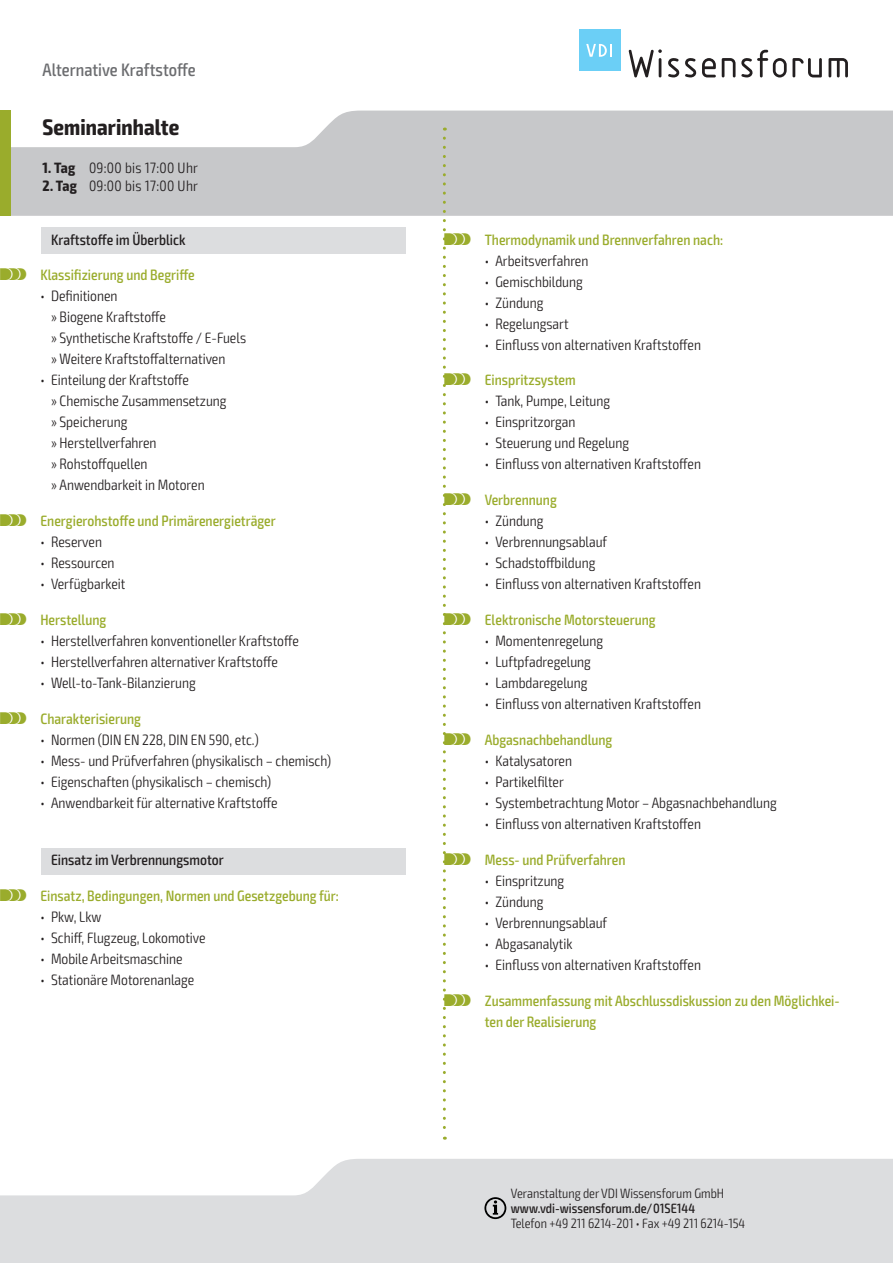
<style>
.page{position:relative;width:893px;height:1263px;background:#fff}
.page>*{position:absolute;margin:0;border:0;box-sizing:border-box;transform-origin:0 0}
.t1{font:700 condensed 22.5px "Exo 2";letter-spacing:.005em;color:#231f20}
.t2{font:500 condensed 18px "Exo 2";color:#6c6d70}
.t3{font:300 condensed 15px/21px "Exo 2";color:#231f20}
.t4{font:500 condensed 15px/21px "Exo 2";color:#9aac2c}
.t5{font:500 condensed 15px "Exo 2";color:#231f20}
.t6{font:300 condensed 15px "Exo 2";letter-spacing:.02em;color:#231f20}
.t7{font:300 condensed 13.5px "Exo 2";color:#231f20}
.t8{font:500 condensed 13.5px "Exo 2";color:#231f20}
.s1{font-weight:700}
.s2{font-family:"VDI Iconset S4 A Regular";font-weight:400;font-stretch:normal}
</style>
<div class="page">
<svg style="left:0;top:1159px;width:893px;height:104px;background:#e0e1e3"></svg>
<svg style="left:11px;top:111px;width:882px;height:105px;background:#cdced0"></svg>
<div style="left:0;top:111px;width:11px;height:105px;background:#9aac2c"></div>
<svg style="left:484px;top:1197px;width:22px;height:22px"></svg>
<svg style="left:629px;top:49px;width:33px;height:28px"></svg>
<svg style="left:668px;top:58px;width:11px;height:19px"></svg>
<svg style="left:685px;top:58px;width:11px;height:19px"></svg>
<svg style="left:702px;top:58px;width:14px;height:19px"></svg>
<svg style="left:722px;top:58px;width:13px;height:19px"></svg>
<svg style="left:741px;top:50px;width:81px;height:27px"></svg>
<svg style="left:828px;top:58px;width:20px;height:19px"></svg>
<div style="left:579px;top:30px;width:41px;height:41px;background:#6bcff6"></div>
<svg style="left:586px;top:44px;width:26px;height:13px"></svg>
<div style="left:41px;top:228px;width:365px;height:26px;background:#dcdddf"></div>
<div style="left:41px;top:848px;width:365px;height:26px;background:#dcdddf"></div>
<svg style="left:443px;top:138px;width:3px;height:1002px"></svg>
<p class="t2" style="left:43px;top:59px;width:155px">Alternative Kraftstoffe</p>
<h1 class="t1" style="left:43px;top:113px;width:138px">Seminarinhalte</h1>
<p class="t6" style="left:43px;top:159px;width:157px"><span class="s1">1. Tag</span> 09:00 bis 17:00 Uhr</p>
<p class="t6" style="left:43px;top:177px;width:157px"><span class="s1">2. Tag</span> 09:00 bis 17:00 Uhr</p>
<p class="t5" style="left:51px;top:230px;width:136px">Kraftstoffe im Überblick</p>
<p class="t4" style="left:0;top:265px;width:196px"><span class="s2">S</span> Klassifizierung und Begriffe</p>
<p class="t3" style="left:51px;top:286px;width:197px;text-indent:-11px">• Definitionen<br>» Biogene Kraftstoffe<br>» Synthetische Kraftstoffe / E-Fuels » Weitere Kraftstoffalternativen</p>
<p class="t3" style="left:51px;top:370px;width:177px;text-indent:-11px">• Einteilung der Kraftstoffe<br>» Chemische Zusammensetzung » Speicherung<br>» Herstellverfahren<br>» Rohstoffquellen<br>» Anwendbarkeit in Motoren</p>
<p class="t4" style="left:0;top:511px;width:277px"><span class="s2">S</span> Energierohstoffe und Primärenergieträger</p>
<p class="t3" style="left:40px;top:532px;width:63px">• Reserven</p>
<p class="t3" style="left:40px;top:553px;width:76px">• Ressourcen</p>
<p class="t3" style="left:40px;top:574px;width:87px">• Verfügbarkeit</p>
<p class="t4" style="left:0;top:610px;width:108px"><span class="s2">S</span> Herstellung</p>
<p class="t3" style="left:40px;top:631px;width:260px">• Herstellverfahren konventioneller Kraftstoffe</p>
<p class="t3" style="left:40px;top:652px;width:239px">• Herstellverfahren alternativer Kraftstoffe</p>
<p class="t3" style="left:40px;top:673px;width:157px">• Well-to-Tank-Bilanzierung</p>
<p class="t4" style="left:0;top:709px;width:143px"><span class="s2">S</span> Charakterisierung</p>
<p class="t3" style="left:40px;top:730px;width:220px">• Normen (DIN EN 228, DIN EN 590, etc.)</p>
<p class="t3" style="left:40px;top:751px;width:292px">• Mess- und Prüfverfahren (physikalisch – chemisch)</p>
<p class="t3" style="left:40px;top:772px;width:232px">• Eigenschaften (physikalisch – chemisch)</p>
<p class="t3" style="left:40px;top:793px;width:239px">• Anwendbarkeit für alternative Kraftstoffe</p>
<p class="t5" style="left:51px;top:851px;width:174px">Einsatz im Verbrennungsmotor</p>
<p class="t4" style="left:0;top:885px;width:340px"><span class="s2">S</span> Einsatz, Bedingungen, Normen und Gesetzgebung für:</p>
<p class="t3" style="left:40px;top:906px;width:63px">• Pkw, Lkw</p>
<p class="t3" style="left:40px;top:927px;width:167px">• Schiff, Flugzeug, Lokomotive</p>
<p class="t3" style="left:40px;top:948px;width:144px">• Mobile Arbeitsmaschine</p>
<p class="t3" style="left:40px;top:969px;width:155px">• Stationäre Motorenanlage</p>
<p class="t4" style="left:444px;top:229px;width:280px"><span class="s2">S</span> Thermodynamik und Brennverfahren nach:</p>
<p class="t3" style="left:485px;top:250px;width:105px">• Arbeitsverfahren</p>
<p class="t3" style="left:485px;top:271px;width:100px">• Gemischbildung</p>
<p class="t3" style="left:485px;top:292px;width:60px">• Zündung</p>
<p class="t3" style="left:485px;top:313px;width:85px">• Regelungsart</p>
<p class="t3" style="left:485px;top:334px;width:218px">• Einfluss von alternativen Kraftstoffen</p>
<p class="t4" style="left:444px;top:370px;width:133px"><span class="s2">S</span> Einspritzsystem</p>
<p class="t3" style="left:485px;top:391px;width:127px">• Tank, Pumpe, Leitung</p>
<p class="t3" style="left:485px;top:412px;width:92px">• Einspritzorgan</p>
<p class="t3" style="left:485px;top:433px;width:146px">• Steuerung und Regelung</p>
<p class="t3" style="left:485px;top:454px;width:218px">• Einfluss von alternativen Kraftstoffen</p>
<p class="t4" style="left:444px;top:490px;width:114px"><span class="s2">S</span> Verbrennung</p>
<p class="t3" style="left:485px;top:511px;width:60px">• Zündung</p>
<p class="t3" style="left:485px;top:532px;width:124px">• Verbrennungsablauf</p>
<p class="t3" style="left:485px;top:553px;width:112px">• Schadstoffbildung</p>
<p class="t3" style="left:485px;top:574px;width:218px">• Einfluss von alternativen Kraftstoffen</p>
<p class="t4" style="left:444px;top:610px;width:213px"><span class="s2">S</span> Elektronische Motorsteuerung</p>
<p class="t3" style="left:485px;top:631px;width:120px">• Momentenregelung</p>
<p class="t3" style="left:485px;top:652px;width:108px">• Luftpfadregelung</p>
<p class="t3" style="left:485px;top:673px;width:104px">• Lambdaregelung</p>
<p class="t3" style="left:485px;top:694px;width:218px">• Einfluss von alternativen Kraftstoffen</p>
<p class="t4" style="left:444px;top:730px;width:170px"><span class="s2">S</span> Abgasnachbehandlung</p>
<p class="t3" style="left:485px;top:751px;width:89px">• Katalysatoren</p>
<p class="t3" style="left:485px;top:772px;width:81px">• Partikelfilter</p>
<p class="t3" style="left:485px;top:793px;width:294px">• Systembetrachtung Motor – Abgasnachbehandlung</p>
<p class="t3" style="left:485px;top:814px;width:218px">• Einfluss von alternativen Kraftstoffen</p>
<p class="t4" style="left:444px;top:849px;width:183px"><span class="s2">S</span> Mess- und Prüfverfahren</p>
<p class="t3" style="left:485px;top:870px;width:81px">• Einspritzung</p>
<p class="t3" style="left:485px;top:891px;width:60px">• Zündung</p>
<p class="t3" style="left:485px;top:912px;width:124px">• Verbrennungsablauf</p>
<p class="t3" style="left:485px;top:933px;width:89px">• Abgasanalytik</p>
<p class="t3" style="left:485px;top:954px;width:218px">• Einfluss von alternativen Kraftstoffen</p>
<p class="t4" style="left:485px;top:990px;width:356px;text-indent:-40px"><span class="s2">S</span> Zusammenfassung mit Abschlussdiskussion zu den Möglichkei&shy;ten der Realisierung</p>
<p class="t7" style="left:511px;top:1185px;width:215px">Veranstaltung der VDI Wissensforum GmbH</p>
<p class="t8" style="left:511px;top:1200px;width:186px">www.vdi-wissensforum.de/01SE144</p>
<p class="t7" style="left:511px;top:1215px;width:236px">Telefon +49 211 6214-201 • Fax +49 211 6214-154</p>
</div>
